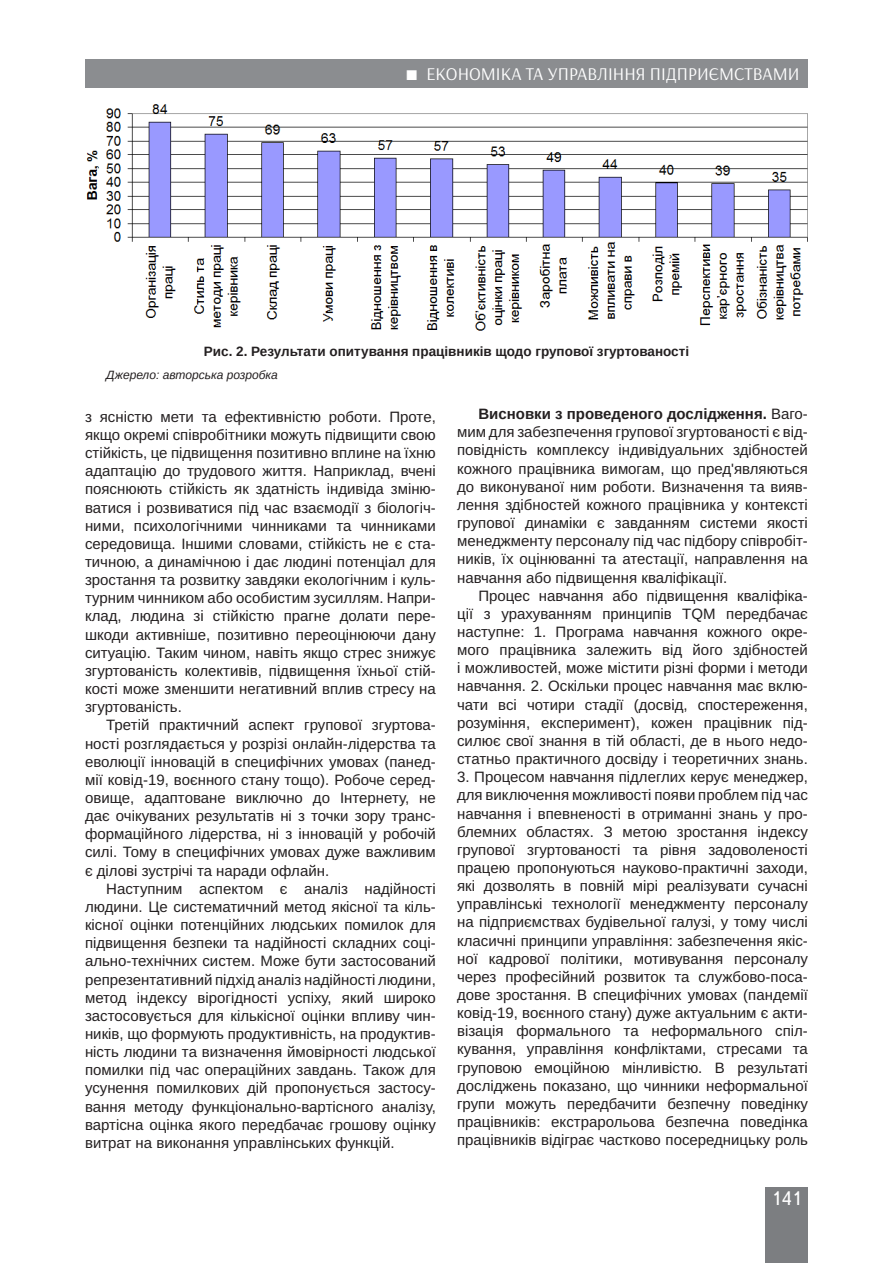
<style>
.page{position:relative;width:893px;height:1263px;background:#fff}
.page>*{position:absolute;margin:0;border:0;box-sizing:border-box;transform-origin:0 0}
.t1{font:19.5px "Ukrainian Text";color:#fff}
.t2{font:18px "Arsenal";color:#fff}
.Текст_основной_G{font:15px/18.1px "Arimo";color:#231f20;text-align:justify}
.Рисунок{font:700 13.5px "Arimo";color:#231f20}
.Джерело{font:italic 12px "Arimo";color:#231f20}
.s1{font-weight:700}
</style>
<div class="page">
<div style="left:765px;top:1187px;width:43px;height:76px;background:#7c7e81"></div>
<div style="left:85px;top:59px;width:723px;height:29px;background:#8b8d90"></div>
<img style="left:86px;top:104px;width:722px;height:227px">
<p class="t2" style="left:426px;top:63px;width:375px">ЕКОНОМІКА ТА УПРАВЛІННЯ ПІДПРИЄМСТВАМИ</p>
<p class="Рисунок" style="left:204px;top:342px;width:487px">Рис. 2. Результати опитування працівників щодо групової згуртованості</p>
<p class="Джерело" style="left:106px;top:367px;width:173px">Джерело: авторська розробка</p>
<p class="Текст_основной_G" style="left:85px;top:408px;width:352px">з ясністю мети та ефективністю роботи. Проте, якщо окремі співробітники можуть підвищити свою стійкість, це підвищення позитивно вплине на їхню адаптацію до трудового життя. Наприклад, вчені пояснюють стійкість як здатність індивіда зміню&shy;ватися і розвиватися під час взаємодії з біологіч&shy;ними, психологічними чинниками та чинниками середовища. Іншими словами, стійкість не є ста&shy;тичною, а динамічною і дає людині потенціал для зростання та розвитку завдяки екологічним і куль&shy;турним чинником або особистим зусиллям. Напри&shy;клад, людина зі стійкістю прагне долати пере&shy;шкоди активніше, позитивно переоцінюючи дану ситуацію. Таким чином, навіть якщо стрес знижує згуртованість колективів, підвищення їхньої стій&shy;кості може зменшити негативний вплив стресу на згуртованість.</p>
<p class="Текст_основной_G" style="left:85px;top:716px;width:352px;text-indent:21px">Третій практичний аспект групової згуртова&shy;ності розглядається у розрізі онлайн-лідерства та еволюції інновацій в специфічних умовах (панед&shy;мії ковід-19, воєнного стану тощо). Робоче серед&shy;овище, адаптоване виключно до Інтернету, не дає очікуваних результатів ні з точки зору транс&shy;формаційного лідерства, ні з інновацій у робочій силі. Тому в специфічних умовах дуже важливим є ділові зустрічі та наради офлайн.</p>
<p class="Текст_основной_G" style="left:85px;top:880px;width:352px;text-indent:21px">Наступним аспектом є аналіз надійності людини. Це систематичний метод якісної та кіль&shy;кісної оцінки потенційних людських помилок для підвищення безпеки та надійності складних соці&shy;ально-технічних систем. Може бути застосований репрезентативний підхід аналіз надійності людини, метод індексу вірогідності успіху, який широко застосовується для кількісної оцінки впливу чин&shy;ників, що формують продуктивність, на продуктив&shy;ність людини та визначення ймовірності людської помилки під час операційних завдань. Також для усунення помилкових дій пропонується застосу&shy;вання методу функціонально-вартісного аналізу, вартісна оцінка якого передбачає грошову оцінку витрат на виконання управлінських функцій.</p>
<p class="Текст_основной_G" style="left:457px;top:405px;width:352px;text-indent:21px"><span class="s1">Висновки з проведеного дослідження.</span> Ваго&shy;мим для забезпечення групової згуртованості є від&shy;повідність комплексу індивідуальних здібностей кожного працівника вимогам, що пред'являються до виконуваної ним роботи. Визначення та вияв&shy;лення здібностей кожного працівника у контексті групової динаміки є завданням системи якості менеджменту персоналу під час підбору співробіт&shy;ників, їх оцінюванні та атестації, направлення на навчання або підвищення кваліфікації.</p>
<p class="Текст_основной_G" style="left:457px;top:587px;width:352px;text-indent:21px">Процес навчання або підвищення кваліфіка&shy;ції з урахуванням принципів TQM передбачає наступне: 1. Програма навчання кожного окре&shy;мого працівника залежить від його здібностей і можливостей, може містити різні форми і методи навчання. 2. Оскільки процес навчання має вклю&shy;чати всі чотири стадії (досвід, спостереження, розуміння, експеримент), кожен працівник під&shy;силює свої знання в тій області, де в нього недо&shy;статньо практичного досвіду і теоретичних знань.</p>
<p class="Текст_основной_G" style="left:457px;top:768px;width:352px">3. Процесом навчання підлеглих керує менеджер, для виключення можливості появи проблем під час навчання і впевненості в отриманні знань у про&shy;блемних областях. З метою зростання індексу групової згуртованості та рівня задоволеності працею пропонуються науково-практичні заходи, які дозволять в повній мірі реалізувати сучасні управлінські технології менеджменту персоналу на підприємствах будівельної галузі, у тому числі класичні принципи управління: забезпечення якіс&shy;ної кадрової політики, мотивування персоналу через професійний розвиток та службово-поса&shy;дове зростання. В специфічних умовах (пандемії ковід-19, воєнного стану) дуже актуальним є акти&shy;візація формального та неформального спіл&shy;кування, управління конфліктами, стресами та груповою емоційною мінливістю. В результаті досліджень показано, що чинники неформальної групи можуть передбачити безпечну поведінку працівників: екстрарольова безпечна поведінка працівників відіграє частково посередницьку роль</p>
<h1 class="t1" style="left:771px;top:1188px;width:32px">141</h1>
</div>
